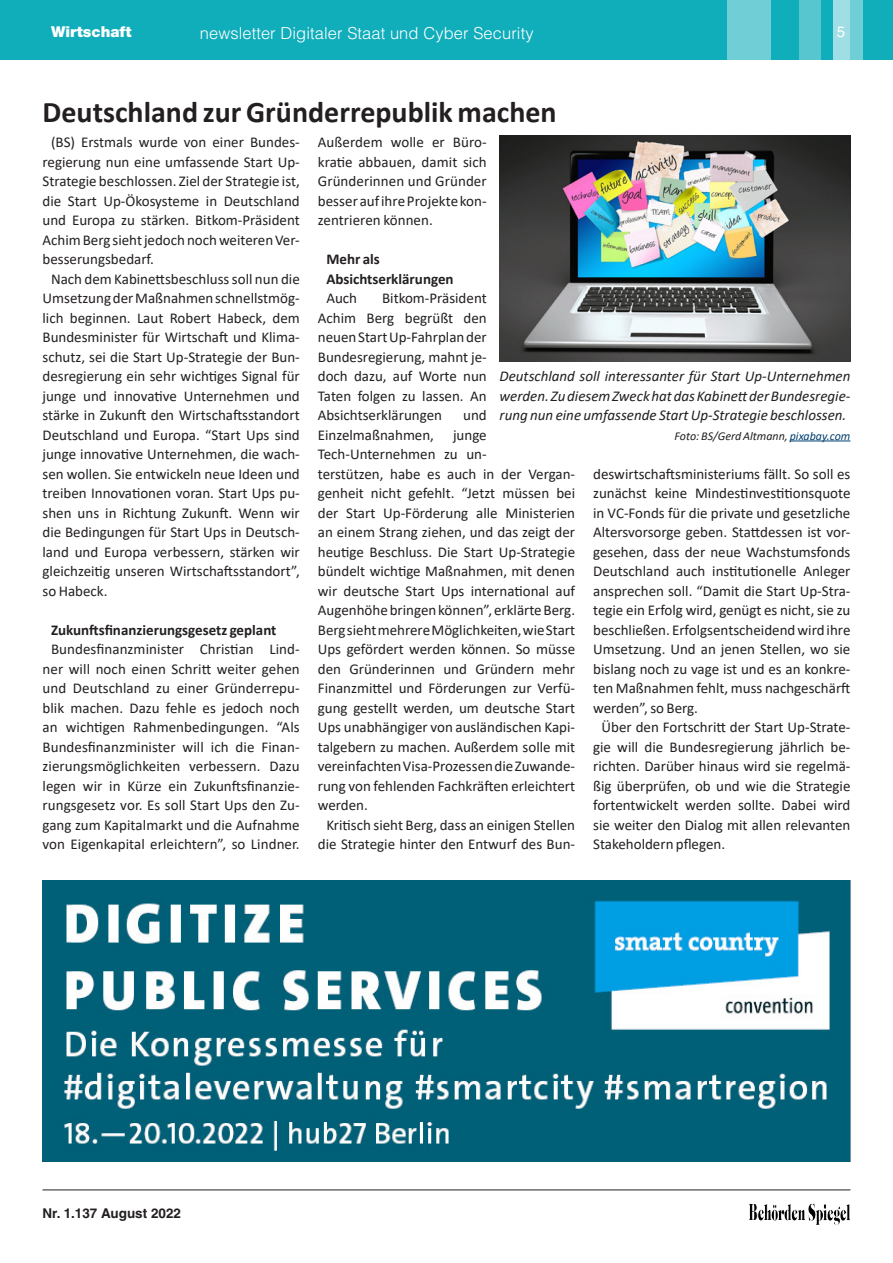
<style>
.page{position:relative;width:893px;height:1263px;background:#fff}
.page>*{position:absolute;margin:0;border:0;box-sizing:border-box;transform-origin:0 0}
.Head_newsletter{font:700 30px "Calibri";color:#231f20}
.t1{font:300 16.5px "Helvetica";letter-spacing:.005em;color:#fff}
.fliesstext_newslette{font:15px/19.5px "Calibri";color:#231f20;text-align:justify}
.fliesstext_newslette-2{font:italic 15px/19.5px "Calibri";color:#231f20;text-align:justify}
.fliesstext_newslette-3{font:700 15px "Calibri";color:#231f20}
.t2{font:900 15px "Helvetica Neue";color:#fff}
.t3{font:15px "Helvetica";color:#fff}
.t4{font:700 13.5px "Helvetica";color:#231f20}
.fliesstext_newslette-4{font:italic 12px "Calibri";color:#231f20}
.s1{color:#004071}
</style>
<div class="page">
<hr style="left:43px;top:1189px;width:807px;height:1px;background:#231f20">
<img style="left:749px;top:1203px;width:101px;height:18px">
<div style="left:0;top:0;width:893px;height:60px;background:#10adbb"></div>
<div style="left:799px;top:0;width:21px;height:60px;background:#58c6cf"></div>
<div style="left:727px;top:0;width:43px;height:60px;background:#70ced6"></div>
<div style="left:833px;top:0;width:24px;height:60px;background:#9fdee4"></div>
<div style="left:850px;top:0;width:13px;height:60px;background:#70ced6"></div>
<img style="left:500px;top:135px;width:350px;height:227px">
<hr style="left:790px;top:441px;width:60px;height:1px;background:#004071">
<img style="left:43px;top:880px;width:807px;height:281px">
<p class="t2" style="left:51px;top:23px;width:82px">Wirtschaft</p>
<p class="t1" style="left:200px;top:22px;width:335px">newsletter Digitaler Staat und Cyber Security</p>
<p class="t3" style="left:837px;top:23px;width:10px">5</p>
<p class="Head_newsletter" style="left:43px;top:90px;width:516px">Deutschland zur Gründerrepublik machen</p>
<p class="fliesstext_newslette" style="left:43px;top:132px;width:259px;text-indent:9px">(BS) Erstmals wurde von einer Bundes&shy;regierung nun eine umfassende Start Up-Strategie beschlossen. Ziel der Strategie ist, die Start Up-Ökosysteme in Deutschland und Europa zu stärken. Bitkom-Präsident Achim Berg sieht jedoch noch weiteren Ver&shy;besserungsbedarf.</p>
<p class="fliesstext_newslette" style="left:43px;top:268px;width:259px;text-indent:9px">Nach dem Kabinettsbeschluss soll nun die Umsetzung der Maßnahmen schnellstmög&shy;lich beginnen. Laut Robert Habeck, dem Bundesminister für Wirtschaft und Klima&shy;schutz, sei die Start Up-Strategie der Bun&shy;desregierung ein sehr wichtiges Signal für junge und innovative Unternehmen und stärke in Zukunft den Wirtschaftsstandort Deutschland und Europa. “Start Ups sind junge innovative Unternehmen, die wach&shy;sen wollen. Sie entwickeln neue Ideen und treiben Innovationen voran. Start Ups pu&shy;shen uns in Richtung Zukunft. Wenn wir die Bedingungen für Start Ups in Deutsch&shy;land und Europa verbessern, stärken wir gleichzeitig unseren Wirtschaftsstandort”, so Habeck.</p>
<p class="fliesstext_newslette-3" style="left:51px;top:619px;width:227px">Zukunftsfinanzierungsgesetz geplant</p>
<p class="fliesstext_newslette" style="left:43px;top:639px;width:259px;text-align:center">Bundesfinanzminister Christian Lind&shy;ner will noch einen Schritt weiter gehen und Deutschland zu einer Gründerrepu&shy;blik machen. Dazu fehle es jedoch noch an wichtigen Rahmenbedingungen. “Als Bundesfinanzminister will ich die Finan&shy;zierungsmöglichkeiten verbessern. Dazu legen wir in Kürze ein Zukunftsfinanzie&shy;rungsgesetz vor. Es soll Start Ups den Zu&shy;gang zum Kapitalmarkt und die Aufnahme von Eigenkapital erleichtern”, so Lindner.</p>
<p class="fliesstext_newslette" style="left:318px;top:132px;width:170px">Außerdem wolle er Büro&shy;kratie abbauen, damit sich Gründerinnen und Gründer besser auf ihre Projekte kon&shy;zentrieren können.</p>
<p class="fliesstext_newslette-3" style="left:326px;top:248px;width:55px">Mehr als</p>
<p class="fliesstext_newslette-3" style="left:326px;top:268px;width:129px">Absichtserklärungen</p>
<p class="fliesstext_newslette" style="left:326px;top:288px;width:32px">Auch</p>
<p class="fliesstext_newslette" style="left:318px;top:288px;width:170px;text-indent:64px">Bitkom-Präsident Achim Berg begrüßt den neuen Start Up-Fahrplan der Bundesregierung, mahnt je&shy;doch dazu, auf Worte nun Taten folgen zu lassen. An Absichtserklärungen</p>
<p class="fliesstext_newslette-2" style="left:500px;top:366px;width:352px">Deutschland soll interessanter für Start Up-Unternehmen werden. Zu diesem Zweck hat das Kabinett der Bundesregie&shy;rung nun eine umfassende Start Up-Strategie beschlossen.</p>
<p class="fliesstext_newslette-4" style="left:675px;top:427px;width:177px">Foto: BS/Gerd Altmann, <span class="s1">pixabay.com</span></p>
<p class="fliesstext_newslette" style="left:463px;top:405px;width:25px">und</p>
<p class="fliesstext_newslette" style="left:318px;top:424px;width:118px">Einzelmaßnahmen,</p>
<p class="fliesstext_newslette" style="left:318px;top:424px;width:259px;text-align:left;text-indent:135px">junge Tech-Unternehmen zu un-<br>terstützen, habe es auch in der Vergan&shy;genheit nicht gefehlt. “Jetzt müssen bei der Start Up-Förderung alle Ministerien an einem Strang ziehen, und das zeigt der heutige Beschluss. Die Start Up-Strategie bündelt wichtige Maßnahmen, mit denen wir deutsche Start Ups international auf Augenhöhe bringen können”, erklärte Berg.<br>Berg sieht mehrere Möglichkeiten, wie Start Ups gefördert werden können. So müsse den Gründerinnen und Gründern mehr Finanzmittel und Förderungen zur Verfü&shy;gung gestellt werden, um deutsche Start Ups unabhängiger von ausländischen Kapi&shy;talgebern zu machen. Außerdem solle mit vereinfachten Visa-Prozessen die Zuwande&shy;rung von fehlenden Fachkräften erleichtert werden.</p>
<p class="fliesstext_newslette" style="left:318px;top:814px;width:259px;text-align:center">Kritisch sieht Berg, dass an einigen Stellen die Strategie hinter den Entwurf des Bun-</p>
<p class="fliesstext_newslette" style="left:593px;top:463px;width:259px">deswirtschaftsministeriums fällt. So soll es zunächst keine Mindestinvestitionsquote in VC-Fonds für die private und gesetzliche Altersvorsorge geben. Stattdessen ist vor&shy;gesehen, dass der neue Wachstumsfonds Deutschland auch institutionelle Anleger ansprechen soll. “Damit die Start Up-Stra&shy;tegie ein Erfolg wird, genügt es nicht, sie zu beschließen. Erfolgsentscheidend wird ihre Umsetzung. Und an jenen Stellen, wo sie bislang noch zu vage ist und es an konkre&shy;ten Maßnahmen fehlt, muss nachgeschärft werden”, so Berg.</p>
<p class="fliesstext_newslette" style="left:593px;top:717px;width:259px;text-indent:9px">Über den Fortschritt der Start Up-Strate&shy;gie will die Bundesregierung jährlich be&shy;richten. Darüber hinaus wird sie regelmä&shy;ßig überprüfen, ob und wie die Strategie fortentwickelt werden sollte. Dabei wird sie weiter den Dialog mit allen relevanten Stakeholdern pflegen.</p>
<p class="t4" style="left:43px;top:1205px;width:140px">Nr. 1.137 August 2022</p>
</div>
